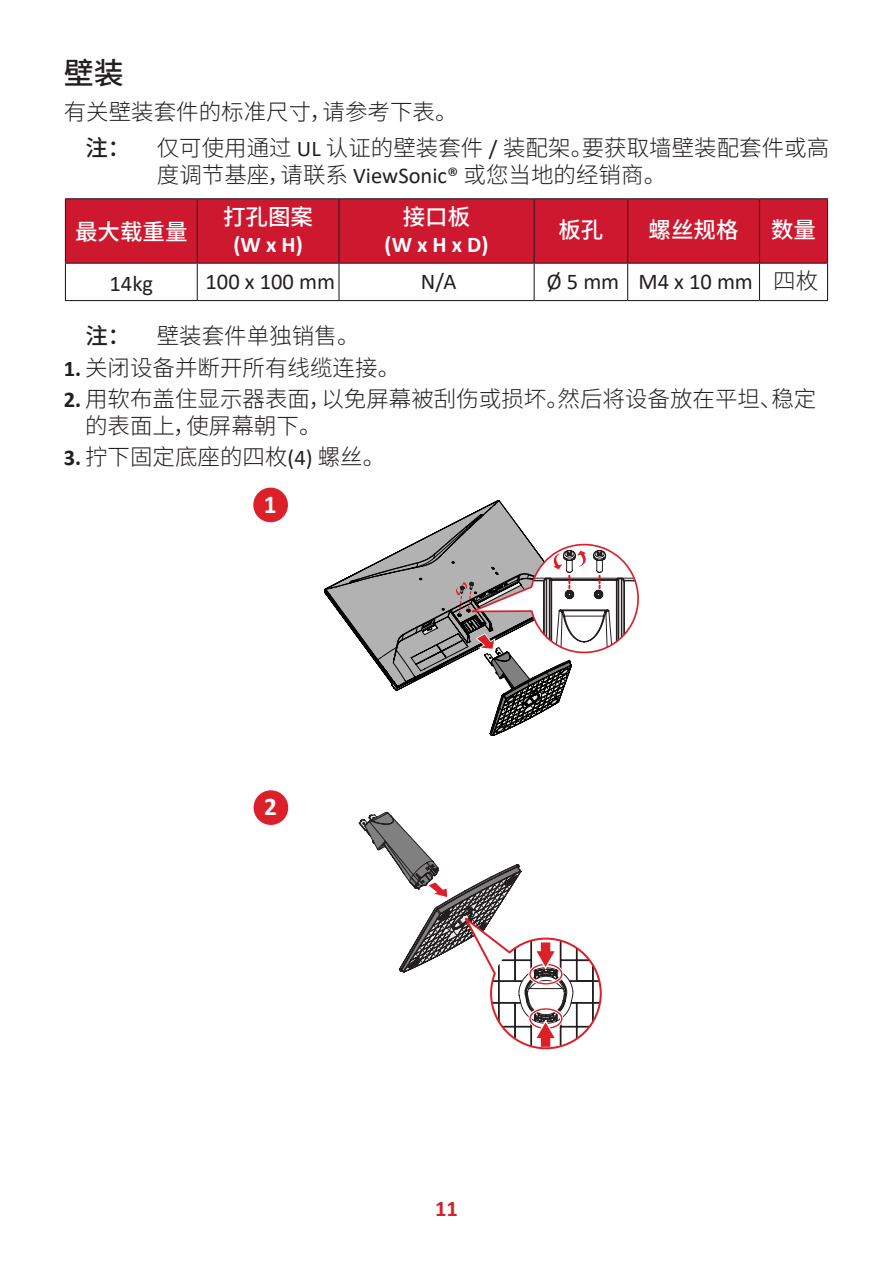
<style>
.page{position:relative;width:893px;height:1263px;background:#fff}
.page>*{position:absolute;margin:0;border:0;box-sizing:border-box;transform-origin:0 0}
.t1{font:500 30px "Noto Sans SC";color:#231f20}
.t2{font:700 25.35px "Calibri";color:#fff}
.t3{font:300 22.5px/35.5px "Noto Sans SC";color:#231f20}
.t4{font:22.5px "Calibri";color:#231f20}
.t5{font:500 22.5px "Noto Sans SC";color:#fff}
.t6{font:700 22.5px "Calibri";color:#fff}
.t7{font:700 22.5px "Calibri";color:#d1232a}
.s1{font-weight:500}
.s2{font-family:"Calibri";font-weight:400}
.s3{font-family:"Noto Sans SC";font-weight:300}
.s4{font-family:"Calibri";font-weight:700}
</style>
<div class="page">
<div style="left:66px;top:199px;width:761px;height:64px;background:#ce182f"></div>
<hr style="left:65px;top:198px;width:132px;height:1px;background:#231f20">
<hr style="left:65px;top:199px;width:1px;height:64px;background:#231f20">
<hr style="left:197px;top:198px;width:142px;height:1px;background:#231f20">
<hr style="left:197px;top:199px;width:1px;height:64px;background:#231f20">
<hr style="left:339px;top:198px;width:195px;height:1px;background:#231f20">
<hr style="left:338px;top:199px;width:2px;height:64px;background:#231f20">
<hr style="left:534px;top:198px;width:94px;height:1px;background:#231f20">
<hr style="left:534px;top:199px;width:1px;height:64px;background:#231f20">
<hr style="left:628px;top:198px;width:131px;height:1px;background:#231f20">
<hr style="left:627px;top:199px;width:1px;height:64px;background:#231f20">
<hr style="left:759px;top:198px;width:69px;height:1px;background:#231f20">
<hr style="left:759px;top:199px;width:1px;height:64px;background:#231f20">
<hr style="left:827px;top:199px;width:1px;height:64px;background:#231f20">
<hr style="left:65px;top:263px;width:132px;height:1px;background:#231f20">
<hr style="left:65px;top:264px;width:1px;height:36px;background:#231f20">
<hr style="left:197px;top:263px;width:142px;height:1px;background:#231f20">
<hr style="left:197px;top:264px;width:1px;height:36px;background:#231f20">
<hr style="left:339px;top:263px;width:195px;height:1px;background:#231f20">
<hr style="left:338px;top:264px;width:2px;height:36px;background:#231f20">
<hr style="left:534px;top:263px;width:94px;height:1px;background:#231f20">
<hr style="left:534px;top:264px;width:1px;height:36px;background:#231f20">
<hr style="left:628px;top:263px;width:131px;height:1px;background:#231f20">
<hr style="left:627px;top:264px;width:1px;height:36px;background:#231f20">
<hr style="left:759px;top:263px;width:69px;height:1px;background:#231f20">
<hr style="left:759px;top:264px;width:1px;height:36px;background:#231f20">
<hr style="left:827px;top:264px;width:1px;height:36px;background:#231f20">
<hr style="left:65px;top:300px;width:132px;height:1px;background:#231f20">
<hr style="left:197px;top:300px;width:142px;height:1px;background:#231f20">
<hr style="left:339px;top:300px;width:195px;height:1px;background:#231f20">
<hr style="left:534px;top:300px;width:94px;height:1px;background:#231f20">
<hr style="left:628px;top:300px;width:131px;height:1px;background:#231f20">
<hr style="left:759px;top:300px;width:69px;height:1px;background:#231f20">
<div style="left:253px;top:488px;width:35px;height:34px;background:#dc2029;border-radius:50%"></div>
<svg style="left:324px;top:500px;width:315px;height:236px"></svg>
<div style="left:254px;top:790px;width:34px;height:35px;background:#dc2029;border-radius:50%"></div>
<svg style="left:359px;top:812px;width:243px;height:238px"></svg>
<h1 class="t1" style="left:64px;top:56px;width:61px">壁装</h1>
<p class="t3" style="left:85px;top:95px;width:745px;text-indent:-22px">有关壁装套件的标准尺寸，请参考下表。<br><span class="s1">注：</span> 仅可使用通过 <span class="s2">UL</span> 认证的壁装套件 <span class="s2">/</span> 装配架。要获取墙壁装配套件或高</p>
<p class="t3" style="left:157px;top:157px;width:511px">度调节基座，请联系 <span class="s2">ViewSonic®</span> 或您当地的经销商。</p>
<p class="t5" style="left:75px;top:219px;width:114px">最大载重量</p>
<p class="t5" style="left:223px;top:204px;width:91px">打孔图案</p>
<p class="t6" style="left:234px;top:229px;width:71px">(W x H)</p>
<p class="t5" style="left:403px;top:204px;width:69px">接口板</p>
<p class="t6" style="left:385px;top:229px;width:105px">(W x H x D)</p>
<p class="t5" style="left:558px;top:218px;width:46px">板孔</p>
<p class="t5" style="left:649px;top:218px;width:91px">螺丝规格</p>
<p class="t5" style="left:771px;top:218px;width:46px">数量</p>
<p class="t4" style="left:110px;top:268px;width:45px">14kg</p>
<p class="t4" style="left:206px;top:266px;width:131px">100 x 100 mm</p>
<p class="t4" style="left:421px;top:266px;width:37px">N/A</p>
<p class="t4" style="left:547px;top:266px;width:273px">Ø 5 mm M4 x 10 mm <span class="s3">四枚</span></p>
<p class="t3" style="left:85px;top:319px;width:276px"><span class="s1">注：</span> 壁装套件单独销售。</p>
<p class="t3" style="left:64px;top:350px;width:338px"><span class="s4">1.</span> 关闭设备并断开所有线缆连接。</p>
<p class="t3" style="left:85px;top:386px;width:733px;line-height:27px;text-indent:-21px"><span class="s4">2.</span> 用软布盖住显示器表面，以免屏幕被刮伤或损坏。然后将设备放在平坦、稳定的表面上，使屏幕朝下。</p>
<p class="t3" style="left:64px;top:440px;width:323px"><span class="s4">3.</span> 拧下固定底座的四枚<span class="s2">(4)</span> 螺丝。</p>
<p class="t2" style="left:264px;top:486px;width:14px">1</p>
<p class="t2" style="left:264px;top:789px;width:14px">2</p>
<p class="t7" style="left:435px;top:1193px;width:24px">11</p>
</div>
